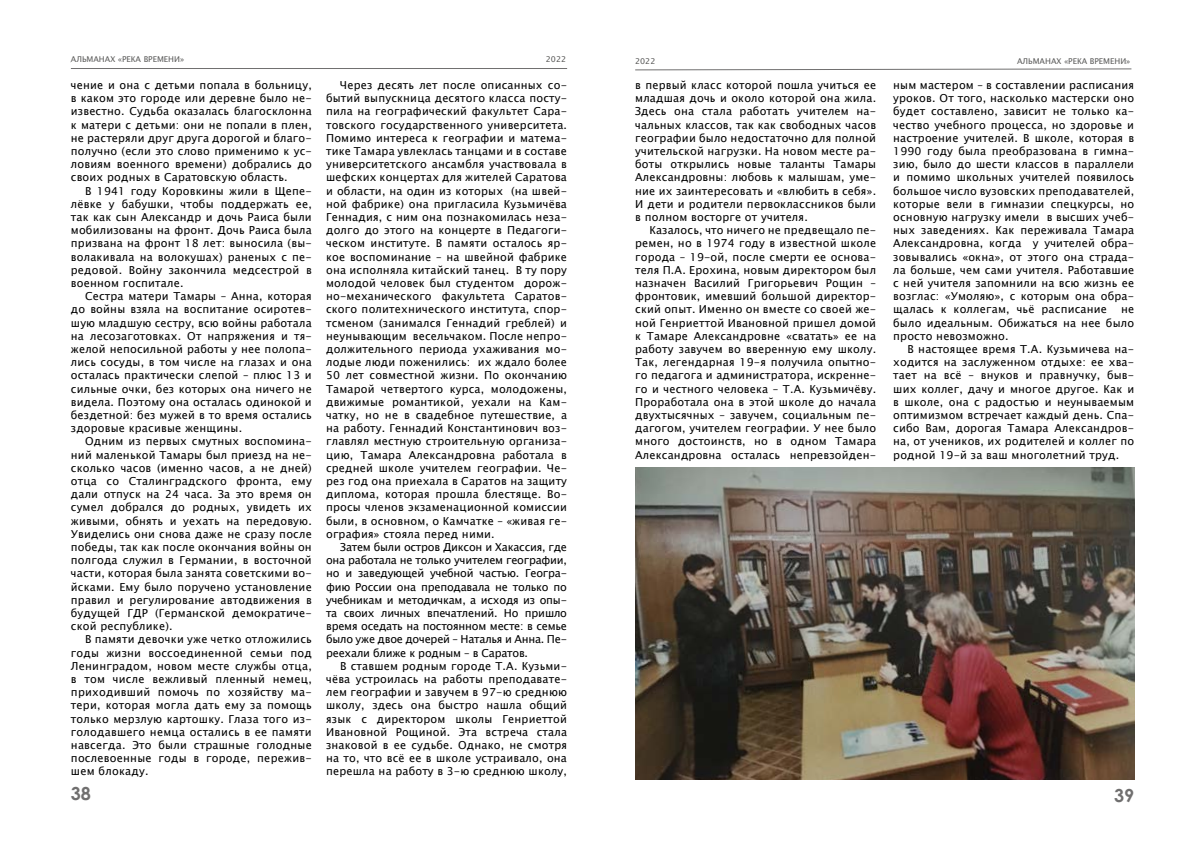
<style>
.page{position:relative;width:1191px;height:842px;background:#fff}
.page>*{position:absolute;margin:0;border:0;box-sizing:border-box;transform-origin:0 0}
.t1{font:700 18px "Century Gothic";color:#706f6f}
.t2{font:11px/13.2px "Lucida Sans Unicode";letter-spacing:.015em;color:#000;text-align:justify}
.t3{font:700 9px "Century Gothic";color:#706f6f}
.t4{font:8px "Lucida Sans Unicode";color:#5a5a59}
</style>
<div class="page">
<hr style="left:71px;top:68px;width:496px;height:1px;background:#706f6f">
<svg style="left:635px;top:68px;width:497px;height:3px"></svg>
<img style="left:635px;top:468px;width:499px;height:312px">
<p class="t4" style="left:71px;top:52px;width:115px">АЛЬМАНАХ «РЕКА ВРЕМЕНИ»</p>
<p class="t4" style="left:546px;top:52px;width:22px">2022</p>
<p class="t2" style="left:71px;top:78px;width:242px">чение и она с детьми попала в больницу, в каком это городе или деревне было не&shy;известно. Судьба оказалась благосклонна к матери с детьми: они не попали в плен, не растеряли друг друга дорогой и благо&shy;получно (если это слово применимо к ус&shy;ловиям военного времени) добрались до своих родных в Саратовскую область.</p>
<p class="t2" style="left:71px;top:184px;width:242px;text-indent:14px">В 1941 году Коровкины жили в Щепе&shy;лёвке у бабушки, чтобы поддержать ее, так как сын Александр и дочь Раиса были мобилизованы на фронт. Дочь Раиса была призвана на фронт 18 лет: выносила (вы&shy;волакивала на волокушах) раненых с пе&shy;редовой. Войну закончила медсестрой в военном госпитале.</p>
<p class="t2" style="left:71px;top:290px;width:242px;text-indent:14px">Сестра матери Тамары – Анна, которая до войны взяла на воспитание осиротев&shy;шую младшую сестру, всю войны работала на лесозаготовках. От напряжения и тя&shy;желой непосильной работы у нее полопа&shy;лись сосуды, в том числе на глазах и она осталась практически слепой – плюс 13 и сильные очки, без которых она ничего не видела. Поэтому она осталась одинокой и бездетной: без мужей в то время остались здоровые красивые женщины.</p>
<p class="t2" style="left:71px;top:435px;width:242px;text-indent:14px">Одним из первых смутных воспомина&shy;ний маленькой Тамары был приезд на не&shy;сколько часов (именно часов, а не дней) отца со Сталинградского фронта, ему дали отпуск на 24 часа. За это время он сумел добрался до родных, увидеть их живыми, обнять и уехать на передовую.<br>Увиделись они снова даже не сразу после победы, так как после окончания войны он полгода служил в Германии, в восточной части, которая была занята советскими во&shy;йсками. Ему было поручено установление правил и регулирование автодвижения в будущей ГДР (Германской демократиче&shy;ской республике).</p>
<p class="t2" style="left:71px;top:633px;width:242px;text-indent:14px">В памяти девочки уже четко отложились годы жизни воссоединенной семьи под Ленинградом, новом месте службы отца, в том числе вежливый пленный немец, приходивший помочь по хозяйству ма&shy;тери, которая могла дать ему за помощь только мерзлую картошку. Глаза того из&shy;голодавшего немца остались в ее памяти навсегда. Это были страшные голодные послевоенные годы в городе, пережив&shy;шем блокаду.</p>
<p class="t3" style="left:71px;top:53px;width:143px">АЛЬМАНАХ «ТЕЧЕТ РЕКА ВОЛГА»</p>
<p class="t3" style="left:547px;top:53px;width:22px">2018</p>
<p class="t2" style="left:326px;top:78px;width:242px;text-indent:14px">Через десять лет после описанных со&shy;бытий выпускница десятого класса посту&shy;пила на географический факультет Сара&shy;товского государственного университета.<br>Помимо интереса к географии и матема&shy;тике Тамара увлеклась танцами и в составе университетского ансамбля участвовала в шефских концертах для жителей Саратова и области, на один из которых (на швей&shy;ной фабрике) она пригласила Кузьмичёва Геннадия, с ним она познакомилась неза&shy;долго до этого на концерте в Педагоги&shy;ческом институте. В памяти осталось яр&shy;кое воспоминание – на швейной фабрике она исполняла китайский танец. В ту пору молодой человек был студентом дорож&shy;но-механического факультета Саратов&shy;ского политехнического института, спор&shy;тсменом (занимался Геннадий греблей) и неунывающим весельчаком. После непро&shy;должительного периода ухаживания мо&shy;лодые люди поженились: их ждало более 50 лет совместной жизни. По окончанию Тамарой четвертого курса, молодожены, движимые романтикой, уехали на Кам&shy;чатку, но не в свадебное путешествие, а на работу. Геннадий Константинович воз&shy;главлял местную строительную организа&shy;цию, Тамара Александровна работала в средней школе учителем географии. Че&shy;рез год она приехала в Саратов на защиту диплома, которая прошла блестяще. Во&shy;просы членов экзаменационной комиссии были, в основном, о Камчатке – «живая ге&shy;ография» стояла перед ними.</p>
<p class="t2" style="left:326px;top:540px;width:242px;text-indent:14px">Затем были остров Диксон и Хакассия, где она работала не только учителем географии, но и заведующей учебной частью. Геогра&shy;фию России она преподавала не только по учебникам и методичкам, а исходя из опы&shy;та своих личных впечатлений. Но пришло время оседать на постоянном месте: в семье было уже двое дочерей – Наталья и Анна. Пе&shy;реехали ближе к родным – в Саратов.</p>
<p class="t2" style="left:326px;top:659px;width:242px;text-indent:14px">В ставшем родным городе Т.А. Кузьми&shy;чёва устроилась на работы преподавате&shy;лем географии и завучем в 97-ю среднюю школу, здесь она быстро нашла общий язык с директором школы Генриеттой Ивановной Рощиной. Эта встреча стала знаковой в ее судьбе. Однако, не смотря на то, что всё ее в школе устраивало, она перешла на работу в 3-ю среднюю школу,</p>
<h1 class="t1" style="left:71px;top:779px;width:22px">38</h1>
<p class="t4" style="left:635px;top:54px;width:22px">2022</p>
<p class="t4" style="left:1017px;top:54px;width:115px">АЛЬМАНАХ «РЕКА ВРЕМЕНИ»</p>
<p class="t2" style="left:635px;top:78px;width:242px">в первый класс которой пошла учиться ее младшая дочь и около которой она жила.<br>Здесь она стала работать учителем на&shy;чальных классов, так как свободных часов географии было недостаточно для полной учительской нагрузки. На новом месте ра&shy;боты открылись новые таланты Тамары Александровны: любовь к малышам, уме&shy;ние их заинтересовать и «влюбить в себя».<br>И дети и родители первоклассников были в полном восторге от учителя.</p>
<p class="t2" style="left:635px;top:224px;width:242px;text-indent:14px">Казалось, что ничего не предвещало пе&shy;ремен, но в 1974 году в известной школе города – 19-ой, после смерти ее основа&shy;теля П.А. Ерохина, новым директором был назначен Василий Григорьевич Рощин – фронтовик, имевший большой директор&shy;ский опыт. Именно он вместе со своей же&shy;ной Генриеттой Ивановной пришел домой к Тамаре Александровне «сватать» ее на работу завучем во вверенную ему школу.<br>Так, легендарная 19-я получила опытно&shy;го педагога и администратора, искренне&shy;го и честного человека – Т.А. Кузьмичёву.<br>Проработала она в этой школе до начала двухтысячных – завучем, социальным пе&shy;дагогом, учителем географии. У нее было много достоинств, но в одном Тамара Александровна осталась непревзойден-</p>
<p class="t2" style="left:893px;top:78px;width:242px">ным мастером – в составлении расписания уроков. От того, насколько мастерски оно будет составлено, зависит не только ка&shy;чество учебного процесса, но здоровье и настроение учителей. В школе, которая в 1990 году была преобразована в гимна&shy;зию, было до шести классов в параллели и помимо школьных учителей появилось большое число вузовских преподавателей, которые вели в гимназии спецкурсы, но основную нагрузку имели в высших учеб&shy;ных заведениях. Как переживала Тамара Александровна, когда у учителей обра&shy;зовывались «окна», от этого она страда&shy;ла больше, чем сами учителя. Работавшие с ней учителя запомнили на всю жизнь ее возглас: «Умоляю», с которым она обра&shy;щалась к коллегам, чьё расписание</p>
<p class="t2" style="left:893px;top:303px;width:242px;text-indent:228px">не было идеальным. Обижаться на нее было просто невозможно.</p>
<p class="t2" style="left:893px;top:342px;width:242px;text-indent:14px">В настоящее время Т.А. Кузьмичева на&shy;ходится на заслуженном отдыхе: ее хва&shy;тает на всё – внуков и правнучку, быв&shy;ших коллег, дачу и многое другое. Как и в школе, она с радостью и неунываемым оптимизмом встречает каждый день. Спа&shy;сибо Вам, дорогая Тамара Александров&shy;на, от учеников, их родителей и коллег по родной 19-й за ваш многолетний труд.</p>
<h1 class="t1" style="left:1114px;top:781px;width:22px">39</h1>
</div>
